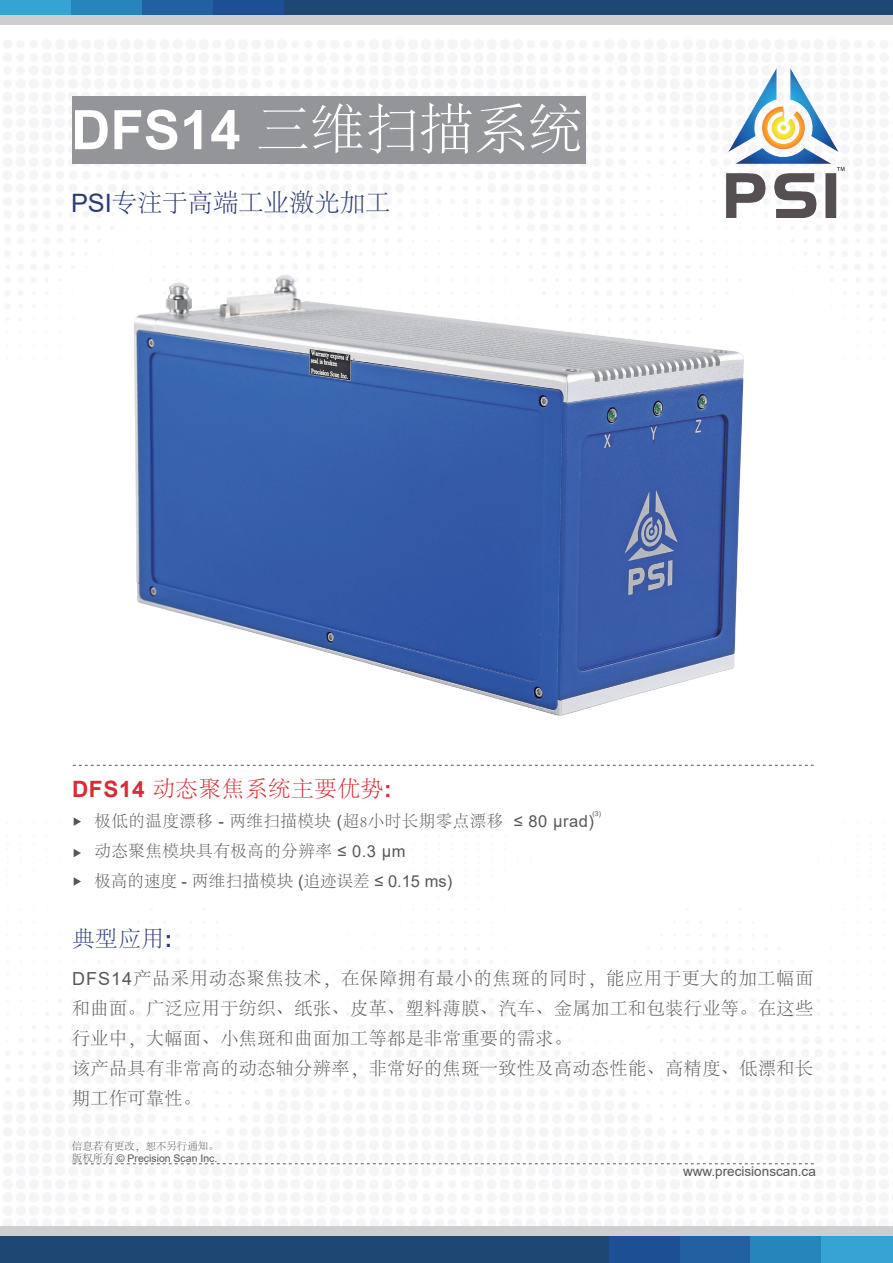
<style>
.page{position:relative;width:893px;height:1263px;background:#fff}
.page>*{position:absolute;margin:0;border:0;box-sizing:border-box;transform-origin:0 0}
.t1{font:300 54.45px "Adobe Song Std";color:#fff}
.t2{font:300 25.35px "Adobe Song Std";color:#2b3a73}
.t3{font:300 22.5px "Adobe Song Std";letter-spacing:.03em;color:#d72c35}
.t4{font:300 22.5px "Adobe Song Std";color:#2a3b7b}
.t5{font:300 18px/30px "Adobe Song Std";letter-spacing:.03em;color:#57585a}
.t6{font:300 16.5px/30px "Adobe Song Std";letter-spacing:.03em;color:#57585a}
.t7{font:13.5px "Arial";color:#57585a}
.t8{font:10.5px "Arial";color:#57585a}
.t9{font:300 10.5px "Adobe Song Std";color:#57585a}
.t10{font:6.9px "Arial";color:#57585a}
.s1{font-family:"Arial";font-weight:700}
.s2{font-family:"Arial";font-weight:400}
.s3{font-family:"Adobe Song Std";font-weight:300}
</style>
<div class="page">
<div style="left:0;top:1226px;width:893px;height:17px;background:#cdcecf"></div>
<div style="left:0;top:1236px;width:893px;height:27px;background:#1f4774"></div>
<div style="left:821px;top:1236px;width:72px;height:27px;background:#35a4d3"></div>
<div style="left:750px;top:1236px;width:71px;height:27px;background:#2686bc"></div>
<div style="left:679px;top:1236px;width:71px;height:27px;background:#2360a2"></div>
<div style="left:609px;top:1236px;width:70px;height:27px;background:#1c4f94"></div>
<svg style="left:74px;top:817px;width:7px;height:9px"></svg>
<svg style="left:74px;top:849px;width:7px;height:8px"></svg>
<svg style="left:74px;top:877px;width:7px;height:9px"></svg>
<svg style="left:73px;top:765px;width:741px;height:1px"></svg>
<svg style="left:73px;top:1163px;width:741px;height:1px"></svg>
<div style="left:73px;top:96px;width:513px;height:68px;background:#939598"></div>
<div style="left:0;top:8px;width:893px;height:17px;background:#cdcecf"></div>
<div style="left:0;top:0;width:893px;height:15px;background:#1f4774"></div>
<div style="left:0;top:0;width:71px;height:15px;background:#35a4d3"></div>
<div style="left:71px;top:0;width:71px;height:15px;background:#2686bc"></div>
<div style="left:142px;top:0;width:71px;height:15px;background:#2360a2"></div>
<div style="left:213px;top:0;width:71px;height:15px;background:#1c4f94"></div>
<img style="left:726px;top:69px;width:119px;height:149px">
<img style="left:134px;top:275px;width:610px;height:441px">
<h1 class="t1" style="left:71px;top:100px;width:513px"><span class="s1">DFS14</span> 三维扫描系统</h1>
<h2 class="t2" style="left:71px;top:189px;width:321px"><span class="s2">PSI</span>专注于高端工业激光加工</h2>
<p class="t3" style="left:72px;top:777px;width:321px"><span class="s1">DFS14</span> 动态聚焦系统主要优势<span class="s1">:</span></p>
<p class="t6" style="left:95px;top:807px;width:501px">极低的温度漂移 <span class="s2">-</span> 两维扫描模块 <span class="s2">(</span>超8小时长期零点漂移 <span class="s2">≤ 80 μrad)</span>动态聚焦模块具有极高的分辨率 <span class="s2">≤ 0.3 μm<br></span>极高的速度 <span class="s2">-</span> 两维扫描模块 <span class="s2">(</span>追迹误差 <span class="s2">≤ 0.15 ms)</span></p>
<p class="t4" style="left:72px;top:927px;width:102px">典型应用<span class="s1">:</span></p>
<p class="t5" style="left:72px;top:964px;width:743px"><span class="s2">DFS14</span>产品采用动态聚焦技术，在保障拥有最小的焦斑的同时，能应用于更大的加工幅面和曲面。广泛应用于纺织、纸张、皮革、塑料薄膜、汽车、金属加工和包装行业等。在这些行业中，大幅面、小焦斑和曲面加工等都是非常重要的需求。<br>该产品具有非常高的动态轴分辨率，非常好的焦斑一致性及高动态性能、高精度、低漂和长期工作可靠性。</p>
<p class="t10" style="left:593px;top:809px;width:10px">(3)</p>
<p class="t9" style="left:72px;top:1140px;width:149px">信息若有更改，恕不另行通知。</p>
<p class="t8" style="left:72px;top:1150px;width:147px"><span class="s3">版权所有</span> © Precision Scan Inc.</p>
<p class="t7" style="left:683px;top:1161px;width:134px">www.precisionscan.ca</p>
</div>
